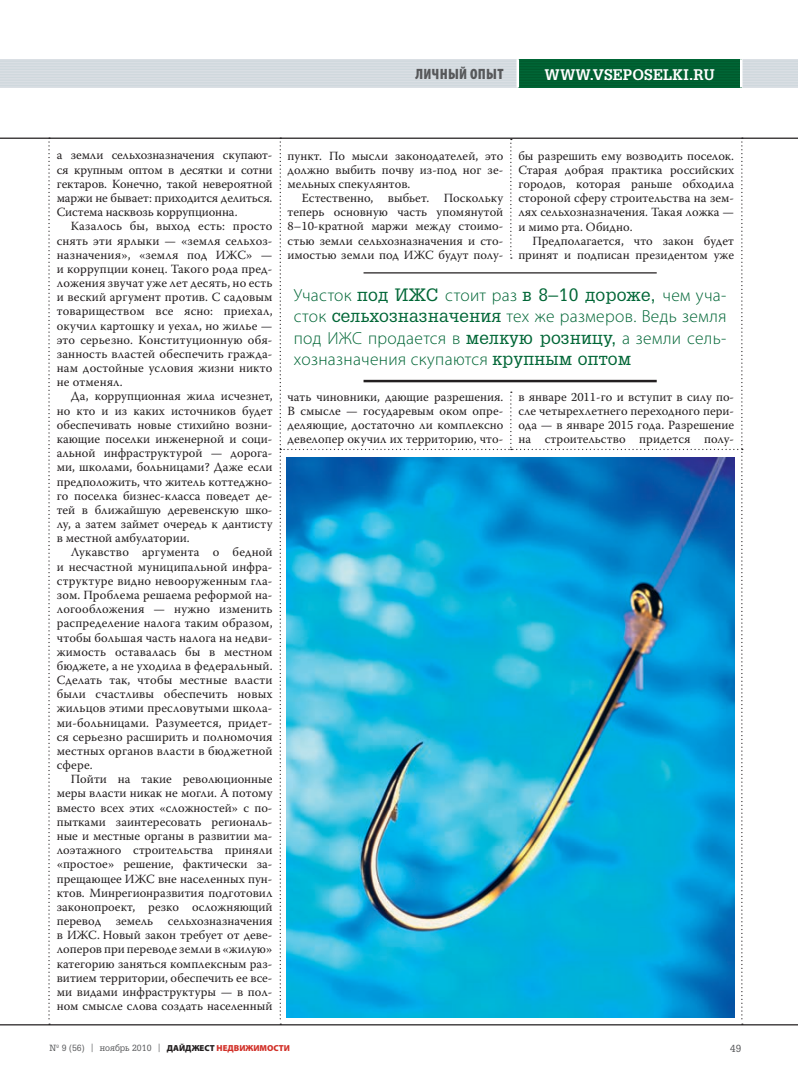
<style>
.page{position:relative;width:798px;height:1088px;background:#fff}
.page>*{position:absolute;margin:0;border:0;box-sizing:border-box;transform-origin:0 0}
.t1{font:300 17.5px/21.2px "Myriad Pro";letter-spacing:.02em;color:#006636;text-align:justify}
.t2{font:700 15px "AG Gloria C";letter-spacing:.01em;color:#fff}
.t3{font:900 condensed 15px "Myriad Pro";letter-spacing:.02em;color:#57585a}
.t4{font:12.5px/14.1px "Warnock Pro";color:#231f20;text-align:justify}
.t5{font:10px "AG Gloria C";color:#57585a}
.t6{font:8.75px "AG Gloria C";color:#57585a}
.s1{font-family:"AG Gloria C";font-weight:400}
.s2{font-family:"Warnock Pro"}
.s3{font-family:"Myriad Pro";font-weight:900;color:#231f20}
.s4{font-family:"Myriad Pro";font-weight:900;color:#d2322a}
</style>
<div class="page">
<div style="left:0;top:59px;width:797px;height:29px;background:#dadfe4"></div>
<hr style="left:0;top:61px;width:797px;height:1px;background:#cfd8dd">
<hr style="left:0;top:63px;width:797px;height:1px;background:#cfd8dd">
<hr style="left:0;top:66px;width:797px;height:1px;background:#cfd8dd">
<hr style="left:0;top:69px;width:797px;height:1px;background:#cfd8dd">
<hr style="left:0;top:71px;width:797px;height:2px;background:#cfd8dd">
<hr style="left:0;top:74px;width:797px;height:1px;background:#cfd8dd">
<hr style="left:0;top:77px;width:797px;height:1px;background:#cfd8dd">
<hr style="left:0;top:80px;width:797px;height:1px;background:#cfd8dd">
<hr style="left:0;top:82px;width:797px;height:2px;background:#cfd8dd">
<hr style="left:0;top:85px;width:797px;height:1px;background:#cfd8dd">
<div style="left:517px;top:59px;width:224px;height:29px;background:#006636"></div>
<hr style="left:0;top:138px;width:797px;height:1px;background:#231f20">
<hr style="left:517px;top:61px;width:224px;height:1px;background:#005a2d">
<hr style="left:517px;top:63px;width:224px;height:1px;background:#005a2d">
<hr style="left:517px;top:66px;width:224px;height:1px;background:#005a2d">
<hr style="left:517px;top:69px;width:224px;height:1px;background:#005a2d">
<hr style="left:517px;top:71px;width:224px;height:2px;background:#005a2d">
<hr style="left:517px;top:74px;width:224px;height:1px;background:#005a2d">
<hr style="left:517px;top:77px;width:224px;height:1px;background:#005a2d">
<hr style="left:517px;top:80px;width:224px;height:1px;background:#005a2d">
<hr style="left:517px;top:82px;width:224px;height:2px;background:#005a2d">
<hr style="left:517px;top:85px;width:224px;height:1px;background:#005a2d">
<hr style="left:516px;top:59px;width:3px;height:29px;background:#fff">
<hr style="left:739px;top:59px;width:3px;height:29px;background:#fff">
<hr style="left:0;top:1024px;width:797px;height:1px;background:#231f20">
<svg style="left:48px;top:138px;width:2px;height:887px"></svg>
<svg style="left:279px;top:138px;width:463px;height:887px"></svg>
<p class="t3" style="left:415px;top:69px;width:90px">ЛИЧНЫЙ ОПЫТ</p>
<p class="t2" style="left:544px;top:69px;width:171px">WWW.VSEPOSELKI.RU</p>
<p class="t4" style="left:57px;top:149px;width:217px">а земли сельхозназначения скупают&shy;ся крупным оптом в десятки и сотни гектаров. Конечно, такой невероятной маржи не бывает: приходится делиться.<br>Система насквозь коррупционна.</p>
<p class="t4" style="left:57px;top:220px;width:217px;text-indent:14px">Казалось бы, выход есть: просто снять эти ярлыки — «земля сельхоз&shy;назначения», «земля под ИЖС» — и коррупции конец. Такого рода пред&shy;ложения звучат уже лет десять, но есть и веский аргумент против. С садовым товариществом все ясно: приехал, окучил картошку и уехал, но жилье — это серьезно. Конституционную обя&shy;занность властей обеспечить гражда&shy;нам достойные условия жизни никто не отменял.</p>
<p class="t4" style="left:57px;top:390px;width:217px;text-indent:14px">Да, коррупционная жила исчезнет, но кто и из каких источников будет обеспечивать новые стихийно возни&shy;кающие поселки инженерной и соци&shy;альной инфраструктурой — дорога&shy;ми, школами, больницами? Даже если предположить, что житель коттеджно&shy;го поселка бизнес-класса поведет де&shy;тей в ближайшую деревенскую шко&shy;лу, а затем займет очередь к дантисту в местной амбулатории.</p>
<p class="t4" style="left:57px;top:546px;width:217px;text-indent:14px">Лукавство аргумента о бедной и несчастной муниципальной инфра&shy;структуре видно невооруженным гла&shy;зом. Проблема решаема реформой на&shy;логообложения — нужно изменить распределение налога таким образом, чтобы большая часть налога на недви&shy;жимость оставалась бы в местном бюджете, а не уходила в федеральный.<br>Сделать так, чтобы местные власти были счастливы обеспечить новых жильцов этими пресловутыми школа&shy;ми-больницами. Разумеется, придет&shy;ся серьезно расширить и полномочия местных органов власти в бюджетной сфере.</p>
<p class="t4" style="left:57px;top:773px;width:217px;text-indent:14px">Пойти на такие революционные меры власти никак не могли. А потому вместо всех этих «сложностей» с по&shy;пытками заинтересовать региональ&shy;ные и местные органы в развитии ма&shy;лоэтажного строительства приняли «простое» решение, фактически за&shy;прещающее ИЖС вне населенных пун&shy;ктов. Минрегионразвития подготовил законопроект, резко осложняющий перевод земель сельхозназначения в ИЖС. Новый закон требует от деве&shy;лоперов при переводе земли в «жилую» категорию заняться комплексным раз&shy;витием территории, обеспечить ее все&shy;ми видами инфраструктуры — в пол&shy;ном смысле слова создать населенный</p>
<p class="t4" style="left:287px;top:149px;width:217px">пункт. По мысли законодателей, это должно выбить почву из-под ног зе&shy;мельных спекулянтов.</p>
<p class="t4" style="left:287px;top:192px;width:217px;text-indent:14px">Естественно, выбьет. Поскольку теперь основную часть упомянутой 8–10-кратной маржи между стоимо&shy;стью земли сельхозназначения и сто&shy;имостью земли под ИЖС будут полу-</p>
<p class="t4" style="left:518px;top:149px;width:217px">бы разрешить ему возводить поселок.<br>Старая добрая практика российских городов, которая раньше обходила стороной сферу строительства на зем&shy;лях сельхозназначения. Такая ложка — и мимо рта. Обидно.</p>
<p class="t4" style="left:518px;top:234px;width:217px;text-align:right">Предполагается, что закон будет принят и подписан президентом уже</p>
<h1 class="t1" style="left:294px;top:286px;width:434px">Участок <span class="s1">под ИЖС</span> стоит раз <span class="s1">в 8–10 дороже,</span> чем уча&shy;сток <span class="s1">сельхозназначения</span> тех же размеров. Ведь земля под ИЖС продается в <span class="s1">мелкую розницу,</span> а земли сель&shy;хозназначения скупаются <span class="s1">крупным оптом</span></h1>
<p class="t4" style="left:287px;top:390px;width:217px">чать чиновники, дающие разрешения.<br>В смысле — государевым оком опре&shy;деляющие, достаточно ли комплексно девелопер окучил их территорию, что-</p>
<p class="t4" style="left:518px;top:390px;width:217px">в январе 2011-го и вступит в силу по&shy;сле четырехлетнего переходного пери&shy;ода — в январе 2015 года. Разрешение на строительство придется полу-</p>
<p class="t6" style="left:50px;top:1044px;width:242px">№ 9 (56) <span class="s2">|</span> ноябрь 2010 <span class="s2">|</span> <span class="s3">ДАЙДЖЕСТ</span> <span class="s4">НЕДВИЖИМОСТИ</span></p>
<p class="t5" style="left:729px;top:1044px;width:13px">49</p>
</div>
